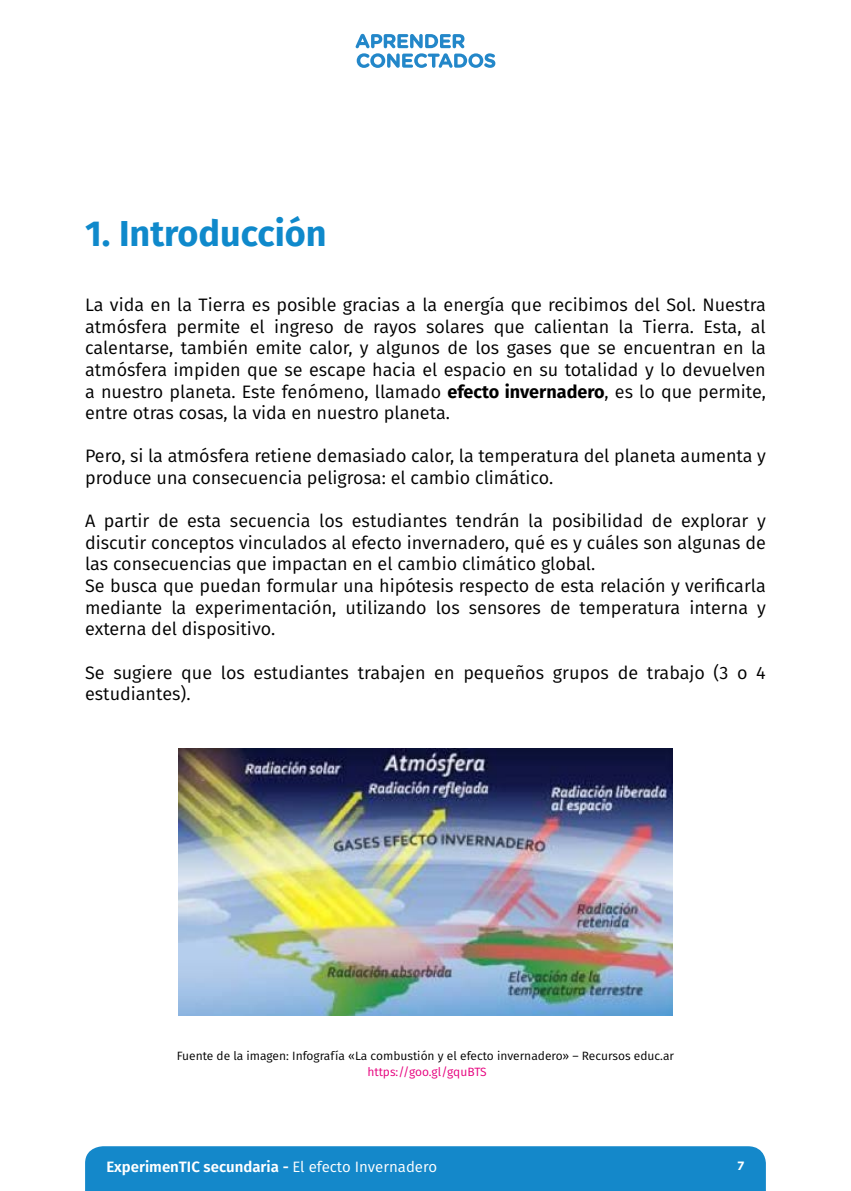
<style>
.page{position:relative;width:851px;height:1191px;background:#fff}
.page>*{position:absolute;margin:0;border:0;box-sizing:border-box;transform-origin:0 0}
.t1{font:700 36px "Fira Sans";color:#0f89cb}
.t2{font:18px/21.6px "Fira Sans";color:#000}
.t3{font:600 15px "Fira Sans";color:#fff}
.t4{font:12px "Fira Sans";color:#000}
.t5{font:12px "Fira Sans";color:#e6007d}
.t6{font:700 12px "Gotham";color:#fff}
.s1{font-weight:700}
.s2{font-weight:400}
</style>
<div class="page">
<div style="left:85px;top:1146px;width:680px;height:45px;background:#1488ca"></div>
<img style="left:179px;top:748px;width:493px;height:267px">
<svg style="left:355px;top:34px;width:140px;height:34px"></svg>
<h1 class="t1" style="left:85px;top:203px;width:243px">1. Introducción</h1>
<p class="t2" style="left:85px;top:294px;width:682px;text-align:justify">La vida en la Tierra es posible gracias a la energía que recibimos del Sol. Nuestra atmósfera permite el ingreso de rayos solares que calientan la Tierra. Esta, al calentarse, también emite calor, y algunos de los gases que se encuentran en la atmósfera impiden que se escape hacia el espacio en su totalidad y lo devuelven a nuestro planeta. Este fenómeno, llamado <span class="s1">efecto invernadero</span>, es lo que permite, entre otras cosas, la vida en nuestro planeta.</p>
<p class="t2" style="left:85px;top:445px;width:682px">Pero, si la atmósfera retiene demasiado calor, la temperatura del planeta aumenta y produce una consecuencia peligrosa: el cambio climático.</p>
<p class="t2" style="left:85px;top:510px;width:682px">A partir de esta secuencia los estudiantes tendrán la posibilidad de explorar y discutir conceptos vinculados al efecto invernadero, qué es y cuáles son algunas de las consecuencias que impactan en el cambio climático global.<br>Se busca que puedan formular una hipótesis respecto de esta relación y verificarla mediante la experimentación, utilizando los sensores de temperatura interna y externa del dispositivo.</p>
<p class="t2" style="left:85px;top:661px;width:682px">Se sugiere que los estudiantes trabajen en pequeños grupos de trabajo (3 o 4 estudiantes).</p>
<p class="t4" style="left:177px;top:1047px;width:499px">Fuente de la imagen: Infografía «La combustión y el efecto invernadero» – Recursos educ.ar</p>
<p class="t5" style="left:367px;top:1062px;width:121px">https://goo.gl/gquBTS</p>
<p class="t3" style="left:106px;top:1155px;width:332px">ExperimenTIC secundaria - <span class="s2">El efecto Invernadero</span></p>
<p class="t6" style="left:737px;top:1158px;width:9px">7</p>
</div>
